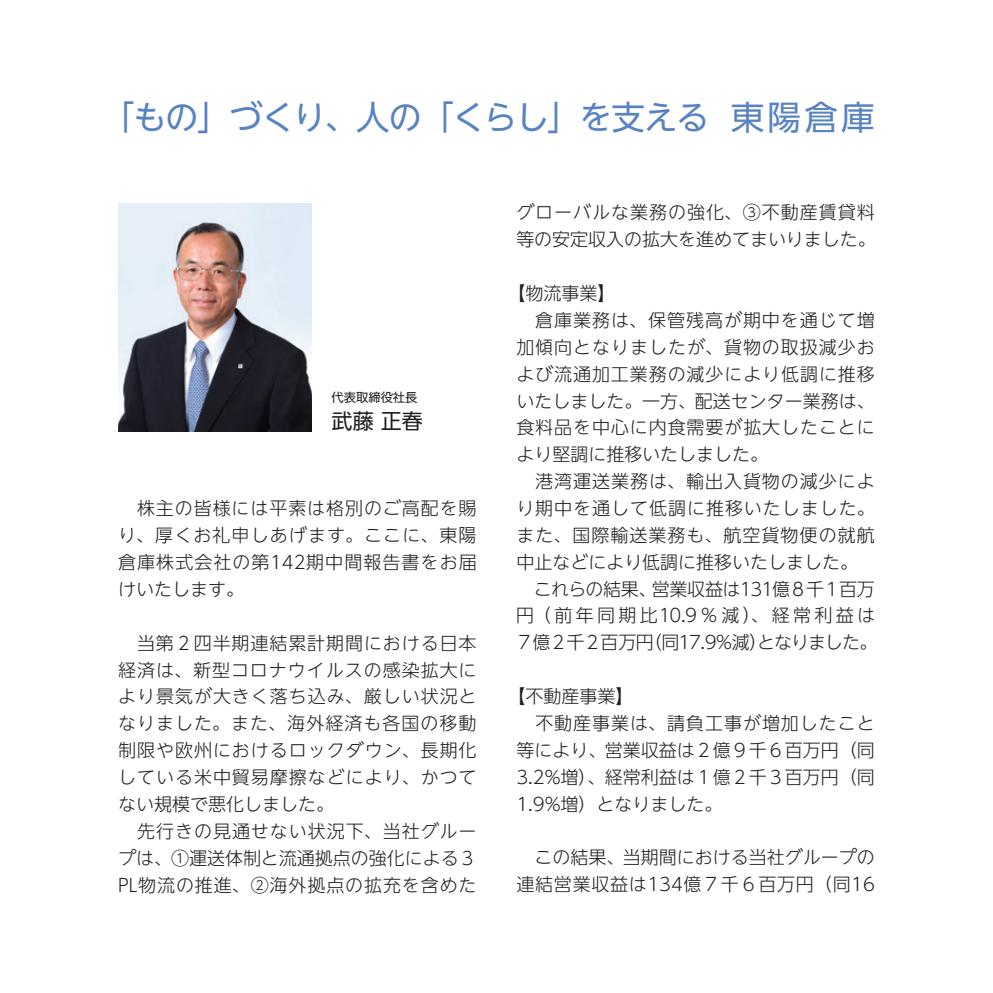
<style>
.page{position:relative;width:993px;height:993px;background:#fff}
.page>*{position:absolute;margin:0;border:0;box-sizing:border-box;transform-origin:0 0}
.t1{font:33.43px "UD Shin Go NT Pro";letter-spacing:-.04em;color:#5883c3}
.t2{font:21px "UD Shin Go NT Pro";color:#231f20}
.t3{font:300 18.03px/26.8px "UD Shin Go NT Pro";letter-spacing:.05em;color:#231f20}
.t4{font:300 18.03px/26.8px "UD Shin Go NT Pro";color:#231f20}
.t5{font:12.25px "UD Shin Go NT Pro";color:#231f20}
</style>
<div class="page">
<img style="left:118px;top:203px;width:194px;height:229px">
<h1 class="t1" style="left:101px;top:90px;width:775px">「もの」づくり、人の「くらし」を支える 東陽倉庫</h1>
<p class="t5" style="left:331px;top:387px;width:87px">代表取締役社長</p>
<p class="t2" style="left:331px;top:404px;width:92px">武藤 正春</p>
<p class="t3" style="left:118px;top:494px;width:360px;text-align:justify">　株主の皆様には平素は格別のご高配を賜り、厚くお礼申しあげます。ここに、東陽倉庫株式会社の第142期中間報告書をお届けいたします。</p>
<p class="t3" style="left:118px;top:628px;width:360px">　当第２四半期連結累計期間における日本経済は、新型コロナウイルスの感染拡大により景気が大きく落ち込み、厳しい状況となりました。また、海外経済も各国の移動制限や欧州におけるロックダウン、長期化している米中貿易摩擦などにより、かつてない規模で悪化しました。<br>　先行きの見通せない状況下、当社グループは、①運送体制と流通拠点の強化による３<br>PL物流の推進、②海外拠点の拡充を含めた</p>
<p class="t4" style="left:516px;top:198px;width:361px">グローバルな業務の強化、③不動産賃貸料等の安定収入の拡大を進めてまいりました。</p>
<p class="t3" style="left:515px;top:279px;width:363px;text-indent:-8px">【物流事業】<br>　倉庫業務は、保管残高が期中を通じて増加傾向となりましたが、貨物の取扱減少および流通加工業務の減少により低調に推移いたしました。一方、配送センター業務は、食料品を中心に内食需要が拡大したことにより堅調に推移いたしました。<br>　港湾運送業務は、輸出入貨物の減少により期中を通して低調に推移いたしました。また、国際輸送業務も、航空貨物便の就航中止などにより低調に推移いたしました。　これらの結果、営業収益は131億８千１百万円（前年同期比10.9％減）、経常利益は<br>７億２千２百万円（同17.9%減）となりました。</p>
<p class="t4" style="left:516px;top:682px;width:360px;text-indent:-9px">【不動産事業】<br>　不動産事業は、請負工事が増加したこと等により、営業収益は２億９千６百万円（同<br>3.2%増）、経常利益は１億２千３百万円（同<br>1.9%増）となりました。</p>
<p class="t4" style="left:516px;top:843px;width:360px">　この結果、当期間における当社グループの連結営業収益は134億７千６百万円（同16</p>
</div>
